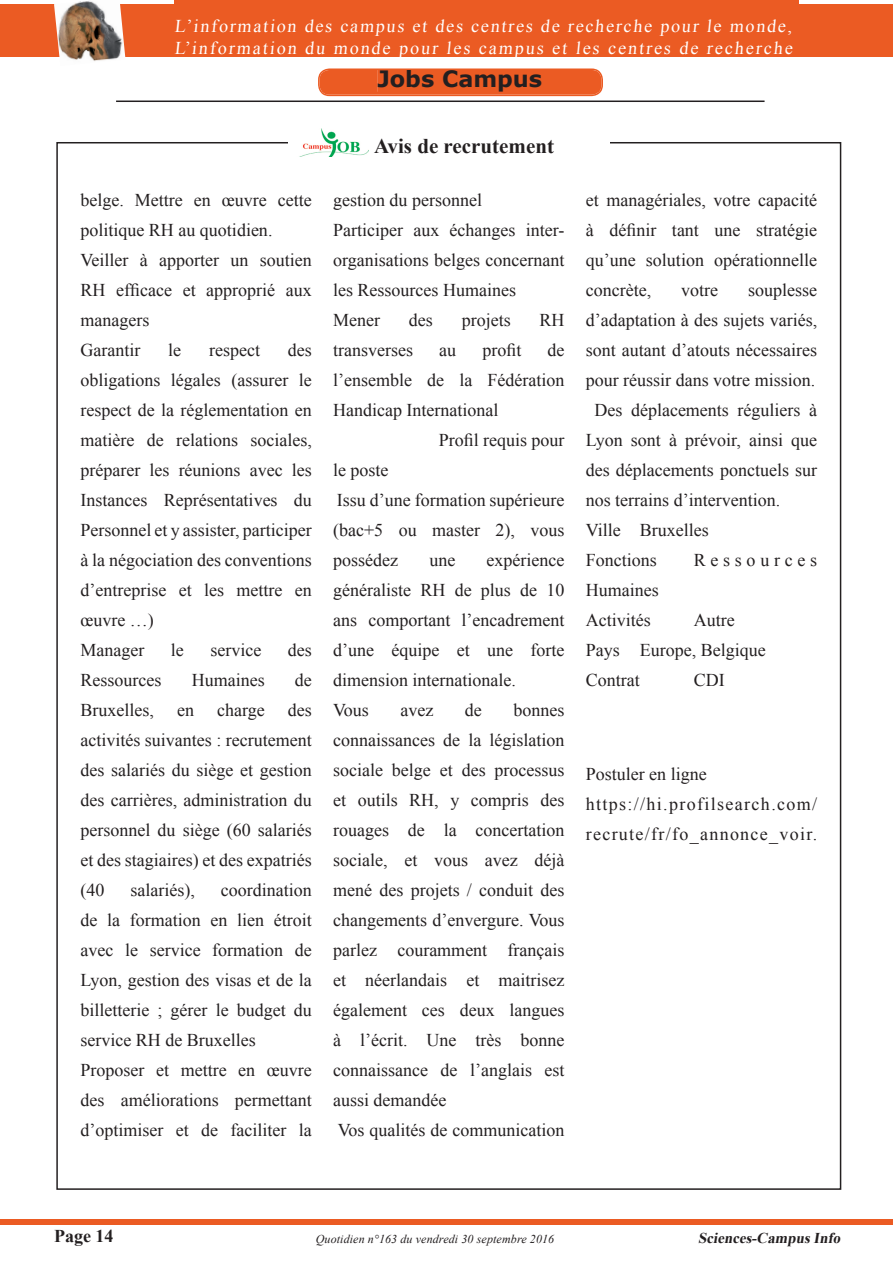
<style>
.page{position:relative;width:893px;height:1263px;background:#fff}
.page>*{position:absolute;margin:0;border:0;box-sizing:border-box;transform-origin:0 0}
.t1{font:700 22.5px "Verdana";color:#231f20}
.t2{font:700 21px "Times New Roman";color:#231f20}
.t3{font:18px/30px "Times New Roman";color:#231f20}
.t4{font:18px/21.6px "Times New Roman";letter-spacing:.105em;color:#fff}
.t5{font:18px/30px "Times New Roman";letter-spacing:.075em;color:#231f20}
.t6{font:18px "Times New Roman";letter-spacing:.26em;color:#231f20}
.t7{font:700 18px "Times New Roman";color:#231f20}
.t8{font:italic 700 15px "Times New Roman";color:#231f20}
.t9{font:italic 12px "Times New Roman";letter-spacing:.01em;color:#231f20}
</style>
<div class="page">
<div style="left:1px;top:1219px;width:892px;height:6px;background:#eb5b23"></div>
<div style="left:0;top:5px;width:893px;height:52px;background:#eb5b23"></div>
<img style="left:54px;top:1px;width:71px;height:60px">
<div style="left:174px;top:0;width:625px;height:57px;background:#eb5b23"></div>
<hr style="left:116px;top:101px;width:649px;height:1px;background:#231f20">
<svg style="left:318px;top:68px;width:285px;height:28px;background:#eb612b"></svg>
<img style="left:302px;top:129px;width:67px;height:27px">
<p class="t4" style="left:174px;top:15px;width:622px">L’information des campus et des centres de recherche pour le monde,<br>L’information du monde pour les campus et les centres de recherche</p>
<p class="t1" style="left:377px;top:63px;width:166px">Jobs Campus</p>
<p class="t3" style="left:80px;top:184px;width:233px">belge. Mettre en œuvre cette politique RH au quotidien.<br>Veiller à apporter un soutien<br>RH efficace et approprié aux managers<br>Garantir</p>
<p class="t3" style="left:80px;top:334px;width:233px;text-indent:207px">des obligations légales (assurer le respect de la réglementation en matière de relations sociales, préparer les réunions avec les<br>Instances Représentatives du<br>Personnel et y assister, participer à la négociation des conventions d’entreprise et les mettre en œuvre …)<br>Manager</p>
<p class="t3" style="left:168px;top:334px;width:14px">le</p>
<p class="t3" style="left:209px;top:334px;width:52px">respect</p>
<p class="t3" style="left:171px;top:634px;width:14px">le</p>
<p class="t3" style="left:210px;top:634px;width:52px">service</p>
<p class="t3" style="left:288px;top:634px;width:25px">des</p>
<p class="t3" style="left:80px;top:664px;width:82px">Ressources</p>
<p class="t3" style="left:192px;top:664px;width:74px">Humaines</p>
<p class="t3" style="left:295px;top:664px;width:18px">de</p>
<p class="t3" style="left:80px;top:694px;width:75px">Bruxelles,</p>
<p class="t3" style="left:177px;top:694px;width:18px">en</p>
<p class="t3" style="left:217px;top:694px;width:49px">charge</p>
<p class="t3" style="left:80px;top:694px;width:233px;text-align:justify;text-indent:207px">des activités suivantes : recrutement des salariés du siège et gestion des carrières, administration du personnel du siège (60 salariés et des stagiaires) et des expatriés (40</p>
<p class="t3" style="left:80px;top:874px;width:233px;text-indent:140px">coordination de la formation en lien étroit avec le service formation de<br>Lyon, gestion des visas et de la billetterie ; gérer le budget du service RH de Bruxelles<br>Proposer et mettre en œuvre des améliorations permettant d’optimiser et de faciliter la</p>
<p class="t3" style="left:130px;top:874px;width:66px">salariés),</p>
<p class="t2" style="left:374px;top:131px;width:182px">Avis de recrutement</p>
<p class="t3" style="left:333px;top:185px;width:233px">gestion du personnel<br>Participer aux échanges inter&shy;organisations belges concernant les Ressources Humaines<br>Mener</p>
<p class="t3" style="left:409px;top:305px;width:25px">des</p>
<p class="t3" style="left:462px;top:305px;width:50px">projets</p>
<p class="t3" style="left:539px;top:305px;width:27px">RH</p>
<p class="t3" style="left:333px;top:335px;width:81px">transverses</p>
<p class="t3" style="left:439px;top:335px;width:18px">au</p>
<p class="t3" style="left:482px;top:335px;width:41px">profit</p>
<p class="t3" style="left:547px;top:335px;width:18px">de</p>
<p class="t3" style="left:333px;top:365px;width:233px">l’ensemble de la Fédération</p>
<p class="t3" style="left:333px;top:395px;width:167px">Handicap International</p>
<p class="t3" style="left:439px;top:425px;width:127px">Profil requis pour</p>
<p class="t3" style="left:333px;top:455px;width:57px">le poste</p>
<p class="t3" style="left:337px;top:485px;width:229px">Issu d’une formation supérieure</p>
<p class="t3" style="left:333px;top:515px;width:233px">(bac+5 ou master 2), vous</p>
<p class="t3" style="left:333px;top:545px;width:66px">possédez</p>
<p class="t3" style="left:429px;top:545px;width:27px">une</p>
<p class="t3" style="left:333px;top:545px;width:233px;text-indent:153px">expérience généraliste RH de plus de 10 ans comportant l’encadrement d’une équipe et une forte dimension internationale.<br>Vous</p>
<p class="t3" style="left:333px;top:695px;width:233px;text-indent:180px">bonnes connaissances de la législation sociale belge et des processus et outils RH, y compris des rouages de la concertation sociale, et vous avez déjà mené des projets / conduit des changements d’envergure. Vous parlez couramment français et néerlandais et maitrisez également ces deux langues à l’écrit. Une très bonne connaissance de l’anglais est aussi demandée<br>Vos qualités de communication</p>
<p class="t3" style="left:400px;top:695px;width:34px">avez</p>
<p class="t3" style="left:465px;top:695px;width:18px">de</p>
<p class="t3" style="left:586px;top:185px;width:233px;text-align:justify">et managériales, votre capacité à définir tant une stratégie qu’une solution opérationnelle concrète,</p>
<p class="t3" style="left:681px;top:275px;width:38px">votre</p>
<p class="t3" style="left:748px;top:275px;width:70px">souplesse</p>
<p class="t3" style="left:586px;top:305px;width:233px">d’adaptation à des sujets variés,</p>
<p class="t3" style="left:586px;top:335px;width:233px">sont autant d’atouts nécessaires</p>
<p class="t3" style="left:586px;top:365px;width:231px">pour réussir dans votre mission.</p>
<p class="t3" style="left:594px;top:395px;width:224px">Des déplacements réguliers à</p>
<p class="t3" style="left:586px;top:425px;width:233px">Lyon sont à prévoir, ainsi que</p>
<p class="t3" style="left:586px;top:455px;width:233px">des déplacements ponctuels sur</p>
<p class="t3" style="left:586px;top:485px;width:196px">nos terrains d’intervention.</p>
<p class="t3" style="left:586px;top:515px;width:124px">Ville Bruxelles</p>
<p class="t3" style="left:586px;top:545px;width:73px">Fonctions</p>
<p class="t6" style="left:694px;top:548px;width:125px">Ressources</p>
<p class="t3" style="left:586px;top:575px;width:74px">Humaines<br>Activités</p>
<p class="t3" style="left:586px;top:605px;width:181px;text-indent:108px">Autre<br>Pays Europe, Belgique<br>Contrat</p>
<p class="t3" style="left:694px;top:665px;width:32px">CDI</p>
<p class="t5" style="left:586px;top:758px;width:233px">Postuler en ligne https://hi.profilsearch.com/ recrute/fr/fo_annonce_voir.</p>
<p class="t7" style="left:54px;top:1223px;width:61px">Page 14</p>
<p class="t9" style="left:316px;top:1231px;width:240px">Quotidien n°163 du vendredi 30 septembre 2016</p>
<p class="t8" style="left:698px;top:1227px;width:147px">Sciences-CampusInfo</p>
</div>
